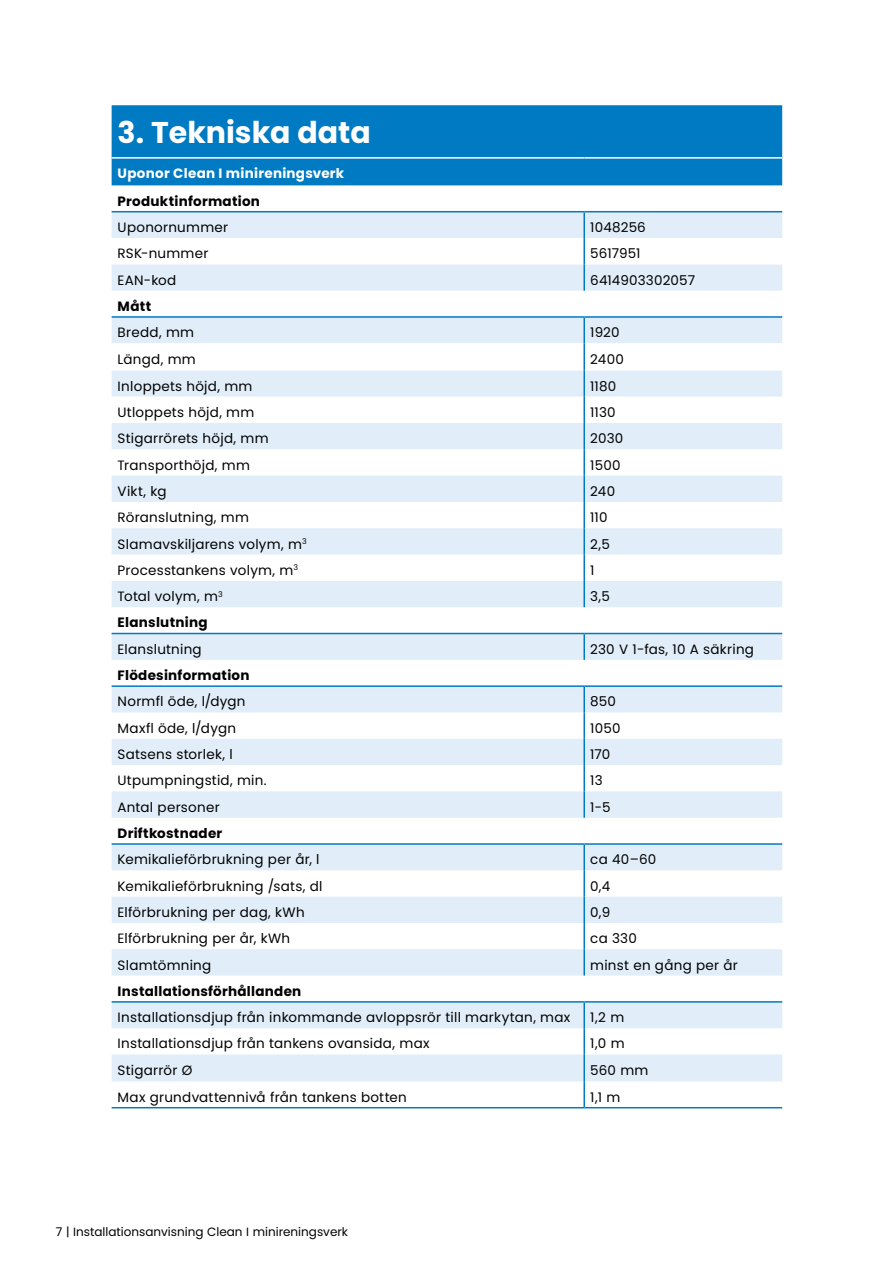
<style>
.page{position:relative;width:893px;height:1263px;background:#fff}
.page>*{position:absolute;margin:0;border:0;box-sizing:border-box;transform-origin:0 0}
.t1{font:700 30px "Poppins";color:#fff}
.t2{font:13.5px "Poppins";letter-spacing:.02em;color:#000}
.t3{font:700 13.5px "Poppins";letter-spacing:.02em;color:#000}
.t4{font:700 13.5px "Poppins";letter-spacing:.02em;color:#fff}
.t5{font:13.5px "Poppins";color:#000}
.t6{font:12px "Poppins";color:#000}
</style>
<div class="page">
<div style="left:112px;top:105px;width:670px;height:80px;background:#007ac2"></div>
<div style="left:112px;top:212px;width:670px;height:185px;background:#e1eef9"></div>
<svg style="left:112px;top:238px;width:670px;height:132px"></svg>
<svg style="left:112px;top:423px;width:670px;height:658px;fill:#e1eef9"></svg>
<hr style="left:583px;top:212px;width:2px;height:26px;background:#007ac2">
<hr style="left:583px;top:238px;width:2px;height:26px;background:#007ac2">
<hr style="left:583px;top:264px;width:2px;height:27px;background:#007ac2">
<hr style="left:583px;top:318px;width:2px;height:25px;background:#007ac2">
<hr style="left:583px;top:343px;width:2px;height:27px;background:#007ac2">
<hr style="left:583px;top:370px;width:2px;height:27px;background:#007ac2">
<hr style="left:112px;top:157px;width:472px;height:2px;background:#fff">
<hr style="left:584px;top:157px;width:198px;height:2px;background:#fff">
<hr style="left:583px;top:397px;width:2px;height:26px;background:#007ac2">
<hr style="left:583px;top:423px;width:2px;height:26px;background:#007ac2">
<hr style="left:583px;top:449px;width:2px;height:27px;background:#007ac2">
<hr style="left:583px;top:476px;width:2px;height:26px;background:#007ac2">
<hr style="left:583px;top:502px;width:2px;height:26px;background:#007ac2">
<hr style="left:583px;top:528px;width:2px;height:27px;background:#007ac2">
<hr style="left:583px;top:555px;width:2px;height:26px;background:#007ac2">
<hr style="left:583px;top:581px;width:2px;height:26px;background:#007ac2">
<hr style="left:583px;top:634px;width:2px;height:26px;background:#007ac2">
<hr style="left:583px;top:687px;width:2px;height:25px;background:#007ac2">
<hr style="left:583px;top:712px;width:2px;height:27px;background:#007ac2">
<hr style="left:583px;top:739px;width:2px;height:26px;background:#007ac2">
<hr style="left:583px;top:765px;width:2px;height:26px;background:#007ac2">
<hr style="left:583px;top:791px;width:2px;height:27px;background:#007ac2">
<hr style="left:583px;top:845px;width:2px;height:25px;background:#007ac2">
<hr style="left:583px;top:870px;width:2px;height:27px;background:#007ac2">
<hr style="left:583px;top:897px;width:2px;height:26px;background:#007ac2">
<hr style="left:583px;top:923px;width:2px;height:26px;background:#007ac2">
<hr style="left:583px;top:949px;width:2px;height:26px;background:#007ac2">
<hr style="left:583px;top:1003px;width:2px;height:25px;background:#007ac2">
<hr style="left:583px;top:1028px;width:2px;height:26px;background:#007ac2">
<hr style="left:583px;top:1054px;width:2px;height:27px;background:#007ac2">
<hr style="left:583px;top:1081px;width:2px;height:26px;background:#007ac2">
<hr style="left:112px;top:211px;width:472px;height:1px;background:#007ac2">
<hr style="left:584px;top:211px;width:198px;height:1px;background:#007ac2">
<hr style="left:112px;top:316px;width:472px;height:2px;background:#007ac2">
<hr style="left:584px;top:316px;width:198px;height:2px;background:#007ac2">
<hr style="left:112px;top:633px;width:472px;height:1px;background:#007ac2">
<hr style="left:584px;top:633px;width:198px;height:1px;background:#007ac2">
<hr style="left:112px;top:843px;width:472px;height:2px;background:#007ac2">
<hr style="left:584px;top:843px;width:198px;height:2px;background:#007ac2">
<hr style="left:112px;top:685px;width:472px;height:2px;background:#007ac2">
<hr style="left:584px;top:685px;width:198px;height:2px;background:#007ac2">
<hr style="left:112px;top:1001px;width:472px;height:2px;background:#007ac2">
<hr style="left:584px;top:1001px;width:198px;height:2px;background:#007ac2">
<hr style="left:112px;top:1107px;width:472px;height:1px;background:#007ac2">
<hr style="left:584px;top:1107px;width:198px;height:1px;background:#007ac2">
<h1 class="t1" style="left:118px;top:115px;width:255px">3. Tekniska data</h1>
<p class="t4" style="left:118px;top:165px;width:228px">Uponor Clean I minireningsverk</p>
<p class="t3" style="left:118px;top:193px;width:144px">Produktinformation</p>
<p class="t2" style="left:118px;top:219px;width:112px">Uponornummer</p>
<p class="t2" style="left:590px;top:219px;width:57px">1048256</p>
<p class="t2" style="left:118px;top:246px;width:92px">RSK-nummer</p>
<p class="t5" style="left:590px;top:246px;width:52px">5617951</p>
<p class="t2" style="left:118px;top:272px;width:60px">EAN-kod</p>
<p class="t2" style="left:590px;top:272px;width:106px">6414903302057</p>
<p class="t3" style="left:118px;top:298px;width:35px">Mått</p>
<p class="t2" style="left:118px;top:325px;width:78px">Bredd, mm</p>
<p class="t2" style="left:590px;top:325px;width:31px">1920</p>
<p class="t2" style="left:118px;top:351px;width:80px">Längd, mm</p>
<p class="t2" style="left:590px;top:351px;width:35px">2400</p>
<p class="t2" style="left:118px;top:378px;width:136px">Inloppets höjd, mm</p>
<p class="t2" style="left:590px;top:378px;width:28px">1180</p>
<p class="t2" style="left:118px;top:404px;width:138px">Utloppets höjd, mm</p>
<p class="t2" style="left:590px;top:404px;width:27px">1130</p>
<p class="t2" style="left:118px;top:431px;width:152px">Stigarrörets höjd, mm</p>
<p class="t2" style="left:590px;top:431px;width:35px">2030</p>
<p class="t2" style="left:118px;top:457px;width:134px">Transporthöjd, mm</p>
<p class="t2" style="left:590px;top:457px;width:32px">1500</p>
<p class="t2" style="left:118px;top:483px;width:50px">Vikt, kg</p>
<p class="t2" style="left:590px;top:483px;width:26px">240</p>
<p class="t2" style="left:118px;top:510px;width:133px">Röranslutning, mm</p>
<p class="t2" style="left:590px;top:510px;width:19px">110</p>
<p class="t2" style="left:118px;top:536px;width:191px">Slamavskiljarens volym, m<sup>3</sup></p>
<p class="t2" style="left:590px;top:536px;width:21px">2,5</p>
<p class="t2" style="left:118px;top:562px;width:182px">Processtankens volym, m<sup>3</sup></p>
<p class="t2" style="left:590px;top:562px;width:6px">1</p>
<p class="t2" style="left:118px;top:589px;width:107px">Total volym, m<sup>3</sup></p>
<p class="t2" style="left:590px;top:589px;width:21px">3,5</p>
<p class="t3" style="left:118px;top:615px;width:92px">Elanslutning</p>
<p class="t2" style="left:118px;top:641px;width:86px">Elanslutning</p>
<p class="t2" style="left:590px;top:641px;width:165px">230 V 1-fas, 10 A säkring</p>
<p class="t3" style="left:118px;top:667px;width:133px">Flödesinformation</p>
<p class="t2" style="left:118px;top:694px;width:129px">Normfl öde, l/dygn</p>
<p class="t2" style="left:590px;top:694px;width:27px">850</p>
<p class="t2" style="left:118px;top:720px;width:120px">Maxfl öde, l/dygn</p>
<p class="t2" style="left:590px;top:720px;width:32px">1050</p>
<p class="t2" style="left:118px;top:746px;width:117px">Satsens storlek, l</p>
<p class="t2" style="left:590px;top:746px;width:22px">170</p>
<p class="t2" style="left:118px;top:773px;width:151px">Utpumpningstid, min.</p>
<p class="t2" style="left:590px;top:773px;width:14px">13</p>
<p class="t2" style="left:118px;top:799px;width:104px">Antal personer</p>
<p class="t2" style="left:590px;top:799px;width:22px">1-5</p>
<p class="t3" style="left:118px;top:825px;width:106px">Driftkostnader</p>
<p class="t2" style="left:118px;top:852px;width:204px">Kemikalieförbrukning per år, l</p>
<p class="t2" style="left:590px;top:852px;width:68px">ca 40–60</p>
<p class="t2" style="left:118px;top:878px;width:206px">Kemikalieförbrukning /sats, dl</p>
<p class="t2" style="left:590px;top:878px;width:22px">0,4</p>
<p class="t2" style="left:118px;top:904px;width:189px">Elförbrukning per dag, kWh</p>
<p class="t2" style="left:590px;top:904px;width:21px">0,9</p>
<p class="t2" style="left:118px;top:931px;width:174px">Elförbrukning per år, kWh</p>
<p class="t2" style="left:590px;top:931px;width:48px">ca 330</p>
<p class="t2" style="left:118px;top:957px;width:95px">Slamtömning</p>
<p class="t2" style="left:590px;top:957px;width:149px">minst en gång per år</p>
<p class="t3" style="left:118px;top:983px;width:185px">Installationsförhållanden</p>
<p class="t2" style="left:118px;top:1009px;width:454px">Installationsdjup från inkommande avloppsrör till markytan, max</p>
<p class="t2" style="left:590px;top:1009px;width:35px">1,2 m</p>
<p class="t2" style="left:118px;top:1036px;width:313px">Installationsdjup från tankens ovansida, max</p>
<p class="t2" style="left:590px;top:1036px;width:36px">1,0 m</p>
<p class="t2" style="left:118px;top:1062px;width:76px">Stigarrör Ø</p>
<p class="t2" style="left:590px;top:1062px;width:60px">560 mm</p>
<p class="t2" style="left:118px;top:1089px;width:291px">Max grundvattennivå från tankens botten</p>
<p class="t2" style="left:590px;top:1089px;width:32px">1,1 m</p>
<p class="t6" style="left:56px;top:1224px;width:294px">7 | Installationsanvisning Clean I minireningsverk</p>
</div>
